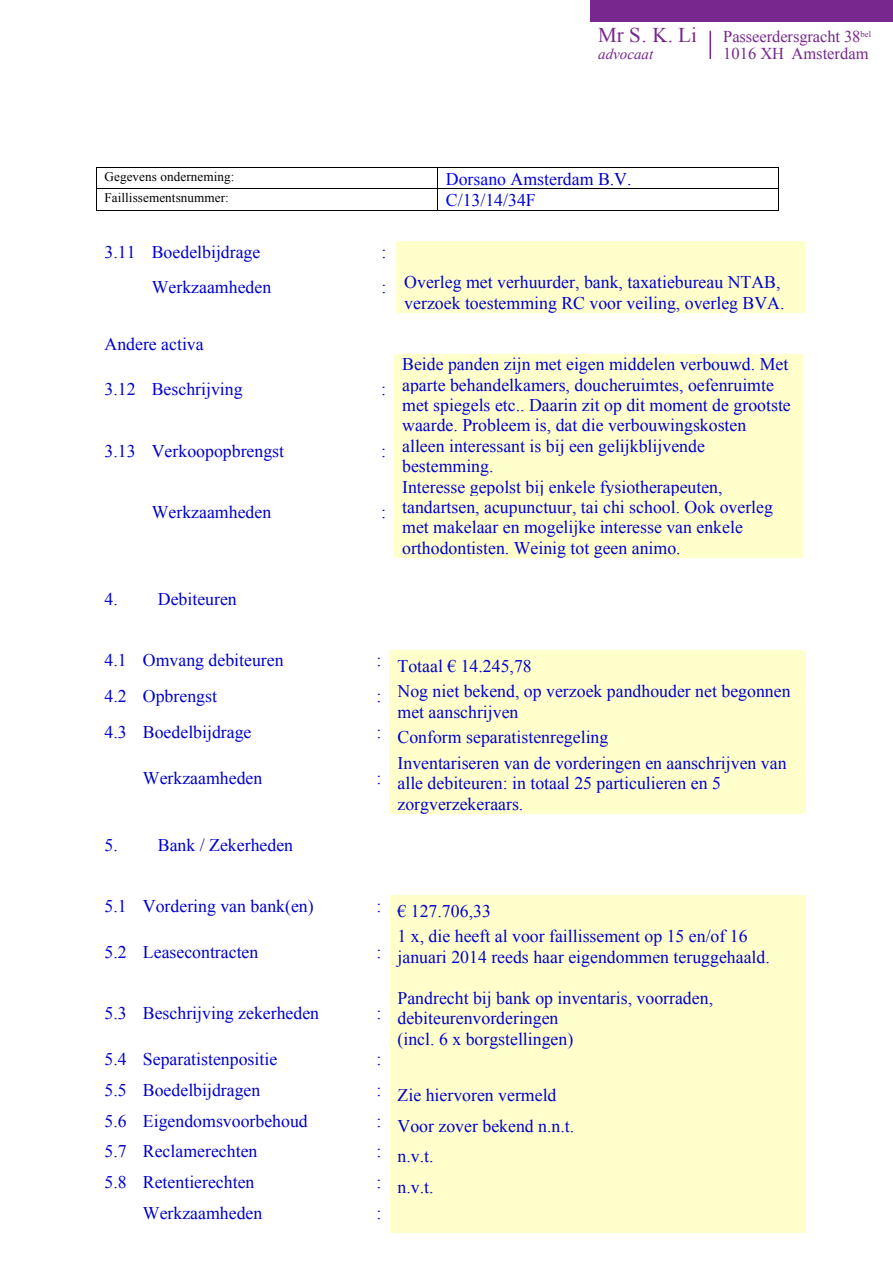
<style>
.page{position:relative;width:893px;height:1263px;background:#fff}
.page>*{position:absolute;margin:0;border:0;box-sizing:border-box;transform-origin:0 0}
.t1{font:21px "Times New Roman";color:#77278d}
.t2{font:17.85px/20.4px "Times New Roman";color:#00c}
.t3{font:16.5px "Times New Roman";letter-spacing:-.005em;color:#77278d}
.t4{font:italic 15px "Times New Roman";color:#77278d}
.t5{font:13.2px "Times New Roman";letter-spacing:.005em;color:#000}
.s1{color:#00f}
</style>
<div class="page">
<hr style="left:709px;top:31px;width:2px;height:28px;background:#77278d">
<div style="left:590px;top:0;width:303px;height:21px;background:#77278d"></div>
<hr style="left:97px;top:168px;width:340px;height:1px;background:#000">
<hr style="left:438px;top:168px;width:340px;height:1px;background:#000">
<hr style="left:97px;top:188px;width:340px;height:1px;background:#000">
<hr style="left:438px;top:188px;width:340px;height:1px;background:#000">
<svg style="left:96px;top:168px;width:1px;height:43px"></svg>
<hr style="left:97px;top:210px;width:340px;height:1px;background:#000">
<svg style="left:437px;top:168px;width:1px;height:43px"></svg>
<hr style="left:438px;top:210px;width:340px;height:1px;background:#000">
<svg style="left:778px;top:168px;width:1px;height:43px"></svg>
<div style="left:396px;top:241px;width:409px;height:31px;background:#ffc"></div>
<div style="left:396px;top:272px;width:409px;height:41px;background:#ffc"></div>
<div style="left:394px;top:354px;width:409px;height:82px;background:#ffc"></div>
<div style="left:394px;top:436px;width:409px;height:41px;background:#ffc"></div>
<div style="left:394px;top:477px;width:409px;height:81px;background:#ffc"></div>
<div style="left:389px;top:650px;width:416px;height:31px;background:#ffc"></div>
<div style="left:389px;top:681px;width:416px;height:41px;background:#ffc"></div>
<div style="left:389px;top:722px;width:416px;height:30px;background:#ffc"></div>
<div style="left:389px;top:752px;width:416px;height:62px;background:#ffc"></div>
<div style="left:390px;top:895px;width:415px;height:31px;background:#ffc"></div>
<div style="left:390px;top:926px;width:415px;height:62px;background:#ffc"></div>
<div style="left:390px;top:988px;width:415px;height:61px;background:#ffc"></div>
<div style="left:390px;top:1049px;width:415px;height:31px;background:#ffc"></div>
<div style="left:390px;top:1080px;width:415px;height:30px;background:#ffc"></div>
<div style="left:390px;top:1110px;width:415px;height:31px;background:#ffc"></div>
<div style="left:390px;top:1141px;width:415px;height:30px;background:#ffc"></div>
<div style="left:390px;top:1171px;width:415px;height:31px;background:#ffc"></div>
<div style="left:390px;top:1202px;width:415px;height:31px;background:#ffc"></div>
<p class="t1" style="left:598px;top:21px;width:100px">Mr S. K. Li</p>
<p class="t3" style="left:723px;top:25px;width:149px">Passeerdersgracht 38<sup>bel</sup></p>
<p class="t4" style="left:598px;top:44px;width:56px">advocaat</p>
<p class="t3" style="left:723px;top:42px;width:147px">1016 XH Amsterdam</p>
<p class="t5" style="left:104px;top:167px;width:131px">Gegevens onderneming:</p>
<p class="t2" style="left:446px;top:168px;width:187px"><span class="s1">Dorsano</span> Amsterdam B.V.</p>
<p class="t5" style="left:104px;top:188px;width:126px">Faillissementsnummer:</p>
<p class="t2" style="left:446px;top:189px;width:91px"><span class="s1">C</span>/13/14/34F</p>
<p class="t2" style="left:104px;top:241px;width:157px">3.11 Boedelbijdrage</p>
<p class="t2" style="left:382px;top:241px;width:6px">:</p>
<p class="t2" style="left:152px;top:277px;width:121px">Werkzaamheden</p>
<p class="t2" style="left:382px;top:272px;width:405px;text-align:right">: Overleg met verhuurder, bank, taxatiebureau NTAB, verzoek toestemming RC voor veiling, overleg BVA.</p>
<p class="t2" style="left:104px;top:333px;width:101px">Andere activa</p>
<p class="t2" style="left:104px;top:379px;width:140px">3.12 Beschrijving</p>
<p class="t2" style="left:381px;top:379px;width:6px">:</p>
<p class="t2" style="left:402px;top:354px;width:390px">Beide panden zijn met eigen middelen verbouwd. Met aparte behandelkamers, doucheruimtes, oefenruimte met spiegels etc.. Daarin zit op dit moment de grootste waarde. Probleem is, dat die verbouwingskosten</p>
<p class="t2" style="left:104px;top:441px;width:181px">3.13 Verkoopopbrengst</p>
<p class="t2" style="left:402px;top:436px;width:304px;text-indent:-21px">: alleen interessant is bij een gelijkblijvende bestemming.</p>
<p class="t2" style="left:152px;top:502px;width:121px">Werkzaamheden</p>
<p class="t2" style="left:381px;top:502px;width:6px">:</p>
<p class="t2" style="left:402px;top:476px;width:372px">Interesse gepolst bij enkele fysiotherapeuten, tandartsen, acupunctuur, tai chi school. Ook overleg met makelaar en mogelijke interesse van enkele orthodontisten. Weinig tot geen animo.</p>
<p class="t2" style="left:104px;top:589px;width:134px">4. Debiteuren</p>
<p class="t2" style="left:104px;top:650px;width:181px">4.1 Omvang debiteuren</p>
<p class="t2" style="left:377px;top:655px;width:157px">: Totaal € 14.245,78</p>
<p class="t2" style="left:104px;top:686px;width:114px">4.2 Opbrengst</p>
<p class="t2" style="left:398px;top:680px;width:395px;text-indent:-21px">: Nog niet bekend, op verzoek pandhouder net begonnen met aanschrijven</p>
<p class="t2" style="left:104px;top:721px;width:149px">4.3 Boedelbijdrage</p>
<p class="t2" style="left:377px;top:727px;width:233px">: Conform separatistenregeling</p>
<p class="t2" style="left:143px;top:768px;width:121px">Werkzaamheden</p>
<p class="t2" style="left:377px;top:768px;width:6px">:</p>
<p class="t2" style="left:398px;top:752px;width:391px">Inventariseren van de vorderingen en aanschrijven van alle debiteuren: in totaal 25 particulieren en 5 zorgverzekeraars.</p>
<p class="t2" style="left:104px;top:834px;width:190px">5. Bank / Zekerheden</p>
<p class="t2" style="left:104px;top:895px;width:211px">5.1 Vordering van bank(en)</p>
<p class="t2" style="left:377px;top:901px;width:116px">: € 127.706,33</p>
<p class="t2" style="left:104px;top:942px;width:155px">5.2 Leasecontracten</p>
<p class="t2" style="left:377px;top:942px;width:6px">:</p>
<p class="t2" style="left:398px;top:926px;width:374px">1 x, die heeft al voor faillissement op 15 en/of 16 januari 2014 reeds haar eigendommen teruggehaald.</p>
<p class="t2" style="left:104px;top:1003px;width:216px">5.3 Beschrijving zekerheden</p>
<p class="t2" style="left:377px;top:1003px;width:6px">:</p>
<p class="t2" style="left:398px;top:987px;width:317px">Pandrecht bij bank op inventaris, voorraden, debiteurenvorderingen<br>(incl. 6 x borgstellingen)</p>
<p class="t2" style="left:104px;top:1049px;width:174px">5.4 Separatistenpositie</p>
<p class="t2" style="left:377px;top:1049px;width:6px">:</p>
<p class="t2" style="left:104px;top:1080px;width:157px">5.5 Boedelbijdragen</p>
<p class="t2" style="left:377px;top:1085px;width:181px">: Zie hiervoren vermeld</p>
<p class="t2" style="left:104px;top:1110px;width:205px">5.6 Eigendomsvoorbehoud</p>
<p class="t2" style="left:377px;top:1115px;width:199px">: Voor zover bekend n.n.t.</p>
<p class="t2" style="left:104px;top:1141px;width:154px">5.7 Reclamerechten</p>
<p class="t2" style="left:377px;top:1146px;width:59px">: n.v.t.</p>
<p class="t2" style="left:104px;top:1171px;width:151px">5.8 Retentierechten</p>
<p class="t2" style="left:377px;top:1177px;width:59px">: n.v.t.</p>
<p class="t2" style="left:143px;top:1202px;width:121px">Werkzaamheden</p>
<p class="t2" style="left:377px;top:1202px;width:6px">:</p>
</div>
